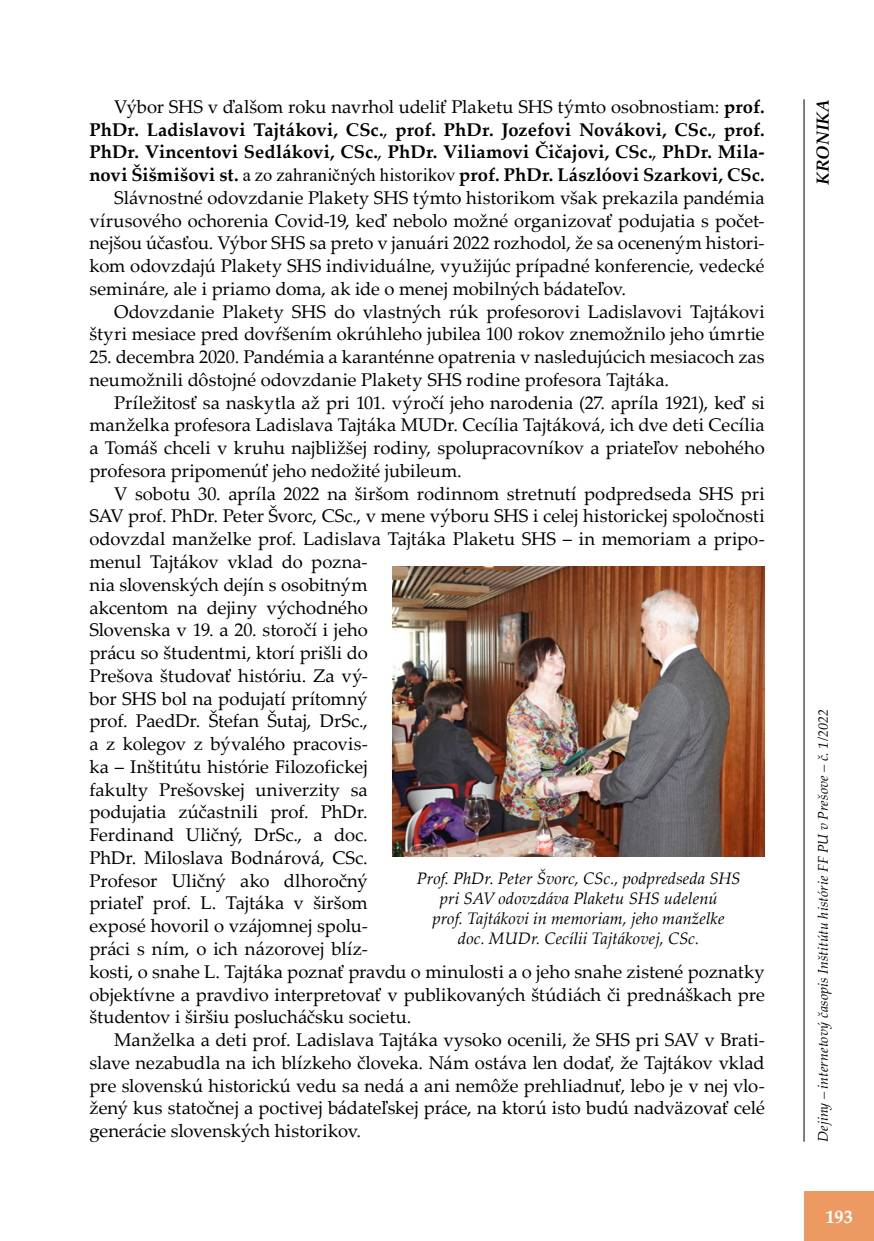
<style>
.page{position:relative;width:874px;height:1241px;background:#fff}
.page>*{position:absolute;margin:0;border:0;box-sizing:border-box;transform-origin:0 0}
.t1{font:18.38px/22.8px "Palatino Linotype";color:#000}
.t2{font:700 18.38px "Palatino Linotype";letter-spacing:.005em;color:#000}
.t3{font:700 18.38px "Palatino Linotype";color:#fff}
.t4{font:italic 700 17.5px "Palatino Linotype";color:#000}
.t5{font:italic 16.62px/19.9px "Palatino Linotype";color:#000;text-align:center}
.t6{font:italic 14px "Palatino Linotype";letter-spacing:.01em;color:#000}
.s1{font-weight:700}
.s2{font-weight:400}
.s3{font-family:"Times New Roman";font-weight:400}
</style>
<div class="page">
<div style="left:804px;top:1191px;width:69px;height:49px;background:#ed9a62"></div>
<hr style="left:803px;top:99px;width:1px;height:1042px;background:#000">
<img style="left:392px;top:566px;width:372px;height:290px">
<p class="t1" style="left:114px;top:94px;width:651px">Výbor SHS v ďalšom roku navrhol udeliť Plaketu SHS týmto osobnostiam: <span class="s1">prof.</span></p>
<p class="t2" style="left:89px;top:116px;width:676px">PhDr. Ladislavovi Tajtákovi, CSc.<span class="s2">,</span> prof. PhDr. Jozefovi Novákovi, CSc.<span class="s2">,</span> prof.</p>
<p class="t2" style="left:89px;top:139px;width:676px">PhDr. Vincentovi Sedlákovi, CSc.<span class="s2">,</span> PhDr. Viliamovi Čičajovi, CSc.<span class="s2">,</span> PhDr. Mila-</p>
<p class="t2" style="left:89px;top:162px;width:676px">novi Šišmišovi st. <span class="s3">a zo zahraničných historikov</span> prof. PhDr. Lászlóovi Szarkovi, CSc.</p>
<p class="t1" style="left:114px;top:185px;width:651px">Slávnostné odovzdanie Plakety SHS týmto historikom však prekazila pandémia</p>
<p class="t1" style="left:89px;top:208px;width:676px">vírusového ochorenia Covid-19, keď nebolo možné organizovať podujatia s počet-</p>
<p class="t1" style="left:89px;top:231px;width:676px">nejšou účasťou. Výbor SHS sa preto v januári 2022 rozhodol, že sa oceneným histori-</p>
<p class="t1" style="left:89px;top:254px;width:676px">kom odovzdajú Plakety SHS individuálne, využijúc prípadné konferencie, vedecké</p>
<p class="t1" style="left:89px;top:276px;width:538px">semináre, ale i priamo doma, ak ide o menej mobilných bádateľov.</p>
<p class="t1" style="left:114px;top:299px;width:651px">Odovzdanie Plakety SHS do vlastných rúk profesorovi Ladislavovi Tajtákovi</p>
<p class="t1" style="left:89px;top:322px;width:676px">štyri mesiace pred dovŕšením okrúhleho jubilea 100 rokov znemožnilo jeho úmrtie</p>
<p class="t1" style="left:89px;top:345px;width:676px">25. decembra 2020. Pandémia a karanténne opatrenia v nasledujúcich mesiacoch zas neumožnili dôstojné odovzdanie Plakety SHS rodine profesora Tajtáka.</p>
<p class="t1" style="left:89px;top:390px;width:676px;text-align:justify;text-indent:25px">Príležitosť sa naskytla až pri 101. výročí jeho narodenia (27. apríla 1921), keď si manželka profesora Ladislava Tajtáka MUDr. Cecília Tajtáková, ich dve deti Cecília a Tomáš chceli v kruhu najbližšej rodiny, spolupracovníkov a priateľov nebohého profesora pripomenúť jeho nedožité jubileum.</p>
<p class="t1" style="left:89px;top:481px;width:676px;text-indent:25px">V sobotu 30. apríla 2022 na širšom rodinnom stretnutí podpredseda SHS pri SAV prof. PhDr. Peter Švorc, CSc., v mene výboru SHS i celej historickej spoločnosti odovzdal manželke prof. Ladislava Tajtáka Plaketu SHS – in memoriam a pripo&shy;menul Tajtákov vklad do pozna-<br>nia slovenských dejín s osobitným<br>akcentom na dejiny východného<br>Slovenska v 19. a 20. storočí i jeho<br>prácu so študentmi, ktorí prišli do<br>Prešova študovať históriu. Za vý-<br>bor SHS bol na podujatí prítomný<br>prof. PaedDr. Štefan Šutaj, DrSc.,<br>a z kolegov z bývalého pracovis-<br>ka – Inštitútu histórie Filozofickej<br>fakulty Prešovskej univerzity sa<br>podujatia zúčastnili prof. PhDr.<br>Ferdinand Uličný, DrSc., a doc.<br>PhDr. Miloslava Bodnárová, CSc.<br>Profesor Uličný ako dlhoročný<br>priateľ prof. L. Tajtáka v širšom<br>exposé hovoril o vzájomnej spolu-<br>práci s ním, o ich názorovej blíz-<br>kosti, o snahe L. Tajtáka poznať pravdu o minulosti a o jeho snahe zistené poznatky objektívne a pravdivo interpretovať v publikovaných štúdiách či prednáškach pre študentov i širšiu poslucháčsku societu.</p>
<p class="t1" style="left:89px;top:1027px;width:676px;text-align:justify;text-indent:25px">Manželka a deti prof. Ladislava Tajtáka vysoko ocenili, že SHS pri SAV v Brati&shy;slave nezabudla na ich blízkeho človeka. Nám ostáva len dodať, že Tajtákov vklad pre slovenskú historickú vedu sa nedá a ani nemôže prehliadnuť, lebo je v nej vlo&shy;žený kus statočnej a poctivej bádateľskej práce, na ktorú isto budú nadväzovať celé generácie slovenských historikov.</p>
<p class="t5" style="left:416px;top:867px;width:325px">Prof. PhDr. Peter Švorc, CSc., podpredseda SHS pri SAV odovzdáva Plaketu SHS udelenú<br>prof. Tajtákovi in memoriam, jeho manželke<br>doc. MUDr. Cecílii Tajtákovej, CSc.</p>
<p class="t4" style="left:810px;top:185px;width:88px;rotate:-90deg">KRONIKA</p>
<p class="t6" style="left:812px;top:1141px;width:434px;rotate:-90deg">Dejiny – internetový časopis Inštitútu histórie FF PU v Prešove – č. 1/2022</p>
<p class="t3" style="left:825px;top:1203px;width:29px">193</p>
</div>
